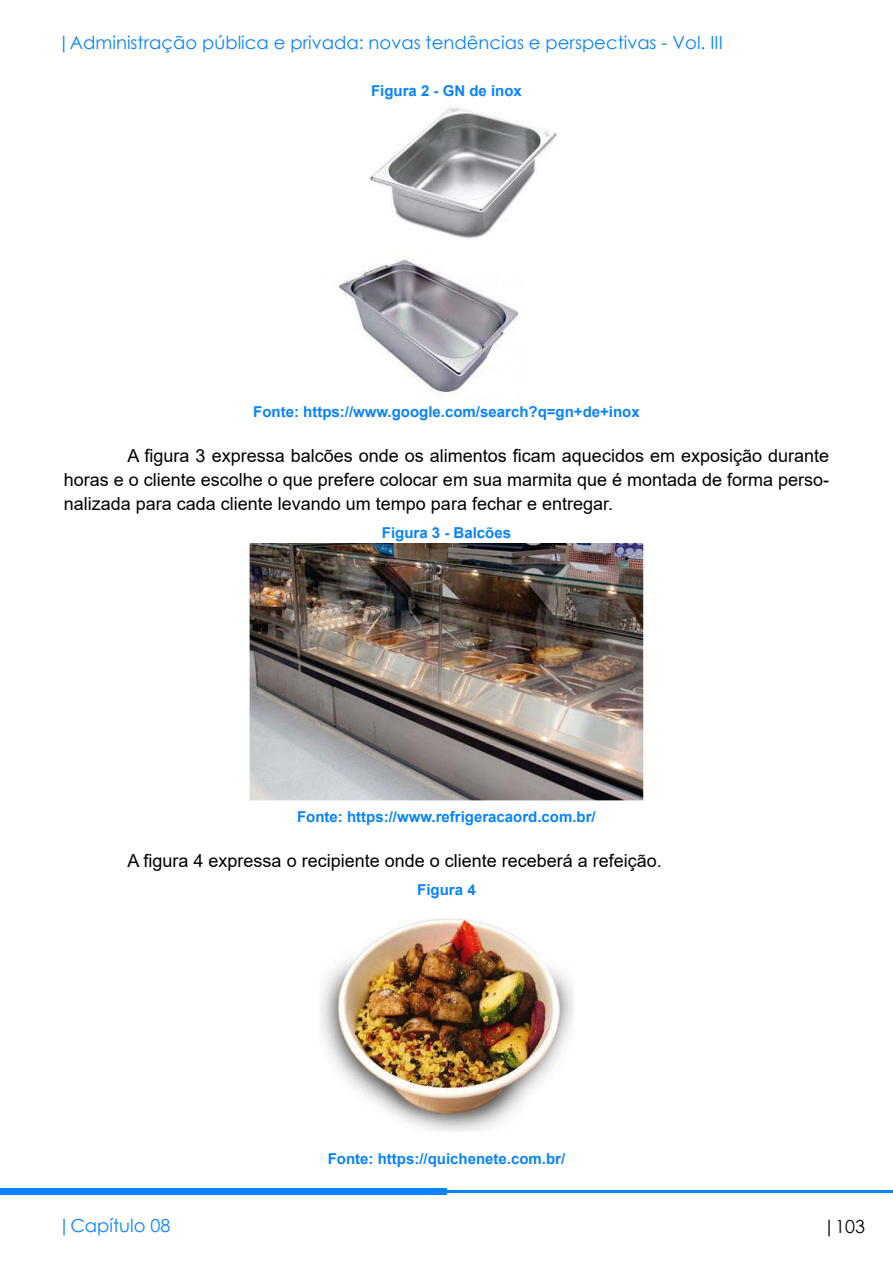
<style>
.page{position:relative;width:893px;height:1263px;background:#fff}
.page>*{position:absolute;margin:0;border:0;box-sizing:border-box;transform-origin:0 0}
.t1{font:18px/24px "Arial";color:#000;text-align:justify}
.t2{font:18px "Century Gothic";color:#0883fc}
.t3{font:18px "Century Gothic";color:#04060a}
.t4{font:700 15px "Arial";color:#0883fc}
</style>
<div class="page">
<div style="left:0;top:1188px;width:446px;height:7px;background:#0883fc"></div>
<hr style="left:446px;top:1191px;width:447px;height:2px;background:#0883fc">
<img style="left:338px;top:107px;width:220px;height:289px">
<img style="left:249px;top:543px;width:395px;height:257px">
<img style="left:320px;top:918px;width:254px;height:213px">
<p class="t2" style="left:58px;top:29px;width:666px">|Administração pública e privada: novas tendências e perspectivas - Vol. III</p>
<p class="t4" style="left:371px;top:80px;width:152px">Figura 2 - GN de inox</p>
<p class="t4" style="left:253px;top:401px;width:388px">Fonte: https://www.google.com/search?q=gn+de+inox</p>
<p class="t1" style="left:64px;top:443px;width:767px;text-indent:64px">A figura 3 expressa balcões onde os alimentos ficam aquecidos em exposição durante horas e o cliente escolhe o que prefere colocar em sua marmita que é montada de forma perso&shy;nalizada para cada cliente levando um tempo para fechar e entregar.</p>
<p class="t4" style="left:382px;top:522px;width:131px">Figura 3 - Balcões</p>
<p class="t4" style="left:297px;top:806px;width:300px">Fonte: https://www.refrigeracaord.com.br/</p>
<p class="t1" style="left:128px;top:849px;width:536px">A figura 4 expressa o recipiente onde o cliente receberá a refeição.</p>
<p class="t4" style="left:417px;top:879px;width:60px">Figura 4</p>
<p class="t4" style="left:328px;top:1148px;width:239px">Fonte: https://quichenete.com.br/</p>
<p class="t2" style="left:58px;top:1213px;width:114px">|Capítulo 08</p>
<p class="t3" style="left:823px;top:1214px;width:44px">|103</p>
</div>
